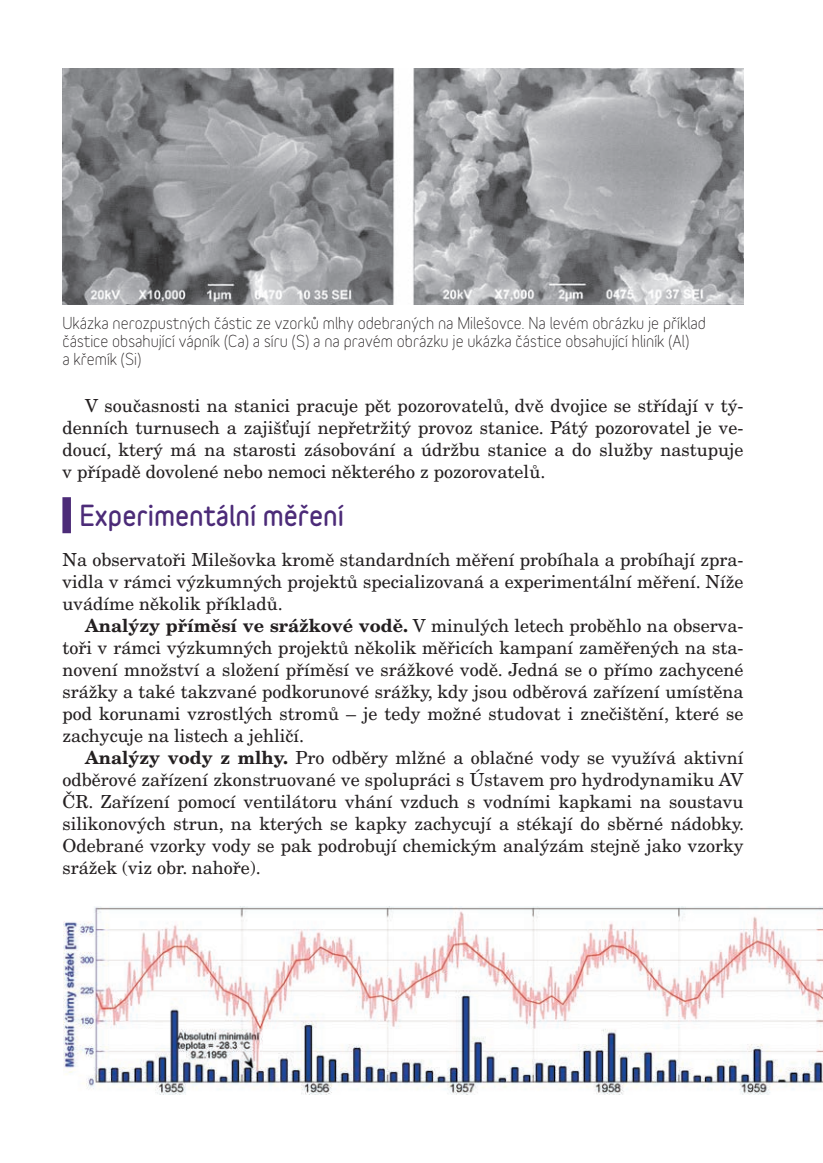
<style>
.page{position:relative;width:823px;height:1163px;background:#fff}
.page>*{position:absolute;margin:0;border:0;box-sizing:border-box;transform-origin:0 0}
.t1{font:900 26px "Variable";color:#4c2b78}
.t2{font:18px/22px "New Century Schlbk CE";color:#231f20;text-align:justify}
.t3{font:16px/18px "Variable";color:#231f20}
.s1{font-weight:700}
</style>
<div class="page">
<img style="left:63px;top:906px;width:760px;height:188px">
<div style="left:62px;top:497px;width:9px;height:36px;background:#4c2b78"></div>
<img style="left:62px;top:68px;width:681px;height:236px">
<p class="t3" style="left:62px;top:315px;width:644px">Ukázka nerozpustných částic ze vzorků mlhy odebraných na Milešovce. Na levém obrázku je příklad částice obsahující vápník (Ca) a síru (S) a na pravém obrázku je ukázka částice obsahující hliník (Al)<br>a křemík (Si)</p>
<p class="t2" style="left:62px;top:394px;width:682px;text-indent:23px">V současnosti na stanici pracuje pět pozorovatelů, dvě dvojice se střídají v tý&shy;denních turnusech a zajišťují nepřetržitý provoz stanice. Pátý pozorovatel je ve&shy;doucí, který má na starosti zásobování a údržbu stanice a do služby nastupuje v případě dovolené nebo nemoci některého z pozorovatelů.</p>
<h1 class="t1" style="left:79px;top:504px;width:266px">Experimentální měření</h1>
<p class="t2" style="left:62px;top:548px;width:682px">Na observatoři Milešovka kromě standardních měření probíhala a probíhají zpra&shy;vidla v rámci výzkumných projektů specializovaná a experimentální měření. Níže uvádíme několik příkladů.</p>
<p class="t2" style="left:62px;top:614px;width:682px;text-indent:23px"><span class="s1">Analýzy příměsí ve srážkové vodě.</span> V minulých letech proběhlo na observa&shy;toři v rámci výzkumných projektů několik měřicích kampaní zaměřených na sta&shy;novení množství a složení příměsí ve srážkové vodě. Jedná se o přímo zachycené srážky a také takzvané podkorunové srážky, kdy jsou odběrová zařízení umístěna pod korunami vzrostlých stromů – je tedy možné studovat i znečištění, které se zachycuje na listech a jehličí.</p>
<p class="t2" style="left:62px;top:746px;width:682px;text-indent:23px"><span class="s1">Analýzy vody z mlhy.</span> Pro odběry mlžné a oblačné vody se využívá aktivní odběrové zařízení zkonstruované ve spolupráci s Ústavem pro hydrodynamiku AV ČR. Zařízení pomocí ventilátoru vhání vzduch s vodními kapkami na soustavu silikonových strun, na kterých se kapky zachycují a stékají do sběrné nádobky.<br>Odebrané vzorky vody se pak podrobují chemickým analýzám stejně jako vzorky srážek (viz obr. nahoře).</p>
</div>
